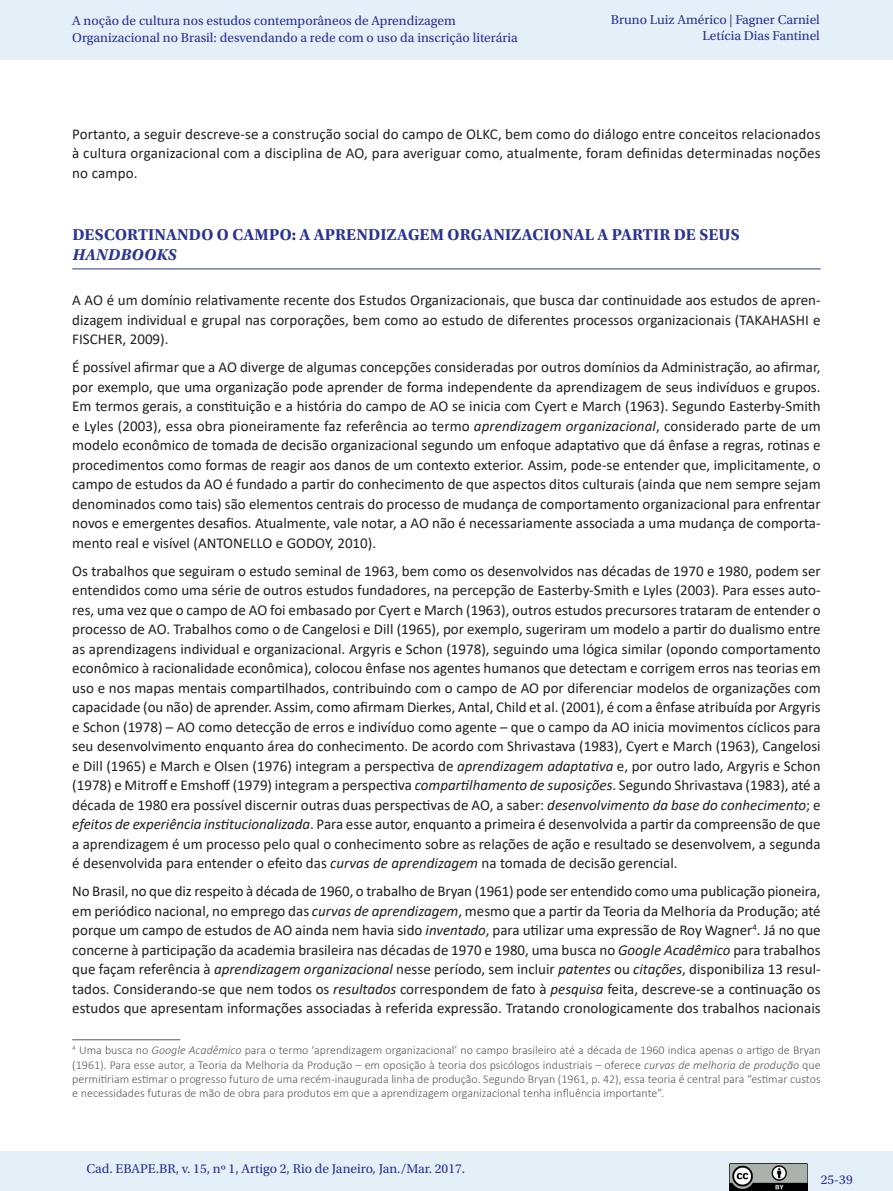
<style>
.page{position:relative;width:893px;height:1191px;background:#fff}
.page>*{position:absolute;margin:0;border:0;box-sizing:border-box;transform-origin:0 0}
._07_1_sub_1{font:700 16.5px/19.8px "Utopia Std";letter-spacing:.01em;color:#2b3393}
._06_0_texto{font:15px/19.5px "Calibri";color:#231f20;text-align:justify}
.t1{font:13.5px/16.5px "Utopia Std";color:#2b3393}
._06_3_nota_de_rodape{font:300 12px/14.4px "Calibri";color:#57585a;text-align:justify}
.s1{font-style:italic}
</style>
<div class="page">
<div style="left:0;top:0;width:893px;height:60px;background:#e4eff8"></div>
<div style="left:0;top:1151px;width:893px;height:40px;background:#e4eff8"></div>
<img style="left:730px;top:1163px;width:77px;height:27px">
<hr style="left:72px;top:268px;width:749px;height:1px;background:#2b3393">
<hr style="left:72px;top:1039px;width:108px;height:1px;background:#57585a">
<p class="t1" style="left:72px;top:13px;width:447px">A noção de cultura nos estudos contemporâneos de Aprendizagem<br>Organizacional no Brasil: desvendando a rede com o uso da inscrição literária</p>
<p class="t1" style="left:611px;top:11px;width:211px;text-align:right">Bruno Luiz Américo | Fagner Carniel<br>Letícia Dias Fantinel</p>
<p class="_06_0_texto" style="left:72px;top:124px;width:750px">Portanto, a seguir descreve-se a construção social do campo de OLKC, bem como do diálogo entre conceitos relacionados à cultura organizacional com a disciplina de AO, para averiguar como, atualmente, foram definidas determinadas noções no campo.</p>
<p class="_07_1_sub_1" style="left:72px;top:225px;width:669px">DESCORTINANDO O CAMPO: A APRENDIZAGEM ORGANIZACIONAL A PARTIR DE SEUS<br><span class="s1">HANDBOOKS</span></p>
<p class="_06_0_texto" style="left:72px;top:290px;width:750px">A AO é um domínio relativamente recente dos Estudos Organizacionais, que busca dar continuidade aos estudos de apren&shy;dizagem individual e grupal nas corporações, bem como ao estudo de diferentes processos organizacionais (TAKAHASHI e FISCHER, 2009).</p>
<p class="_06_0_texto" style="left:72px;top:357px;width:750px">É possível afirmar que a AO diverge de algumas concepções consideradas por outros domínios da Administração, ao afirmar, por exemplo, que uma organização pode aprender de forma independente da aprendizagem de seus indivíduos e grupos.<br>Em termos gerais, a constituição e a história do campo de AO se inicia com Cyert e March (1963). Segundo Easterby-Smith e Lyles (2003), essa obra pioneiramente faz referência ao termo <span class="s1">aprendizagem organizacional</span>, considerado parte de um modelo econômico de tomada de decisão organizacional segundo um enfoque adaptativo que dá ênfase a regras, rotinas e procedimentos como formas de reagir aos danos de um contexto exterior. Assim, pode-se entender que, implicitamente, o campo de estudos da AO é fundado a partir do conhecimento de que aspectos ditos culturais (ainda que nem sempre sejam denominados como tais) são elementos centrais do processo de mudança de comportamento organizacional para enfrentar novos e emergentes desafios. Atualmente, vale notar, a AO não é necessariamente associada a uma mudança de comporta&shy;mento real e visível (ANTONELLO e GODOY, 2010).</p>
<p class="_06_0_texto" style="left:72px;top:560px;width:750px">Os trabalhos que seguiram o estudo seminal de 1963, bem como os desenvolvidos nas décadas de 1970 e 1980, podem ser entendidos como uma série de outros estudos fundadores, na percepção de Easterby-Smith e Lyles (2003). Para esses auto&shy;res, uma vez que o campo de AO foi embasado por Cyert e March (1963), outros estudos precursores trataram de entender o processo de AO. Trabalhos como o de Cangelosi e Dill (1965), por exemplo, sugeriram um modelo a partir do dualismo entre as aprendizagens individual e organizacional. Argyris e Schon (1978), seguindo uma lógica similar (opondo comportamento econômico à racionalidade econômica), colocou ênfase nos agentes humanos que detectam e corrigem erros nas teorias em uso e nos mapas mentais compartilhados, contribuindo com o campo de AO por diferenciar modelos de organizações com capacidade (ou não) de aprender. Assim, como afirmam Dierkes, Antal, Child et al. (2001), é com a ênfase atribuída por Argyris e Schon (1978) – AO como detecção de erros e indivíduo como agente – que o campo da AO inicia movimentos cíclicos para seu desenvolvimento enquanto área do conhecimento. De acordo com Shrivastava (1983), Cyert e March (1963), Cangelosi e Dill (1965) e March e Olsen (1976) integram a perspectiva de <span class="s1">aprendizagem adaptativa</span> e, por outro lado, Argyris e Schon (1978) e Mitroff e Emshoff (1979) integram a perspectiva <span class="s1">compartilhamento de suposições</span>. Segundo Shrivastava (1983), até a década de 1980 era possível discernir outras duas perspectivas de AO, a saber: <span class="s1">desenvolvimento da base do conhecimento</span>; e <span class="s1">efeitos de experiência institucionalizada</span>. Para esse autor, enquanto a primeira é desenvolvida a partir da compreensão de que a aprendizagem é um processo pelo qual o conhecimento sobre as relações de ação e resultado se desenvolvem, a segunda é desenvolvida para entender o efeito das <span class="s1">curvas de aprendizagem</span> na tomada de decisão gerencial.</p>
<p class="_06_0_texto" style="left:72px;top:881px;width:750px">No Brasil, no que diz respeito à década de 1960, o trabalho de Bryan (1961) pode ser entendido como uma publicação pioneira, em periódico nacional, no emprego das <span class="s1">curvas de aprendizagem</span>, mesmo que a partir da Teoria da Melhoria da Produção; até porque um campo de estudos de AO ainda nem havia sido <span class="s1">inventado</span>, para utilizar uma expressão de Roy Wagner<sup>4</sup>. Já no que concerne à participação da academia brasileira nas décadas de 1970 e 1980, uma busca no <span class="s1">Google Acadêmico</span> para trabalhos que façam referência à <span class="s1">aprendizagem organizacional</span> nesse período, sem incluir <span class="s1">patentes</span> ou <span class="s1">citações</span>, disponibiliza 13 resul&shy;tados. Considerando-se que nem todos os <span class="s1">resultados</span> correspondem de fato à <span class="s1">pesquisa</span> feita, descreve-se a continuação os estudos que apresentam informações associadas à referida expressão. Tratando cronologicamente dos trabalhos nacionais</p>
<p class="_06_3_nota_de_rodape" style="left:72px;top:1043px;width:750px"><sup>4</sup> Uma busca no <span class="s1">Google Acadêmico</span> para o termo ‘aprendizagem organizacional’ no campo brasileiro até a década de 1960 indica apenas o artigo de Bryan (1961). Para esse autor, a Teoria da Melhoria da Produção – em oposição à teoria dos psicólogos industriais – oferece <span class="s1">curvas de melhoria de produção</span> que permitiriam estimar o progresso futuro de uma recém-inaugurada linha de produção. Segundo Bryan (1961, p. 42), essa teoria é central para “estimar custos e necessidades futuras de mão de obra para produtos em que a aprendizagem organizacional tenha influência importante”.</p>
<p class="t1" style="left:86px;top:1160px;width:380px">Cad. EBAPE.BR, v. 15, nº 1, Artigo 2, Rio de Janeiro, Jan./Mar. 2017.</p>
<p class="t1" style="left:821px;top:1171px;width:33px">25-39</p>
</div>
